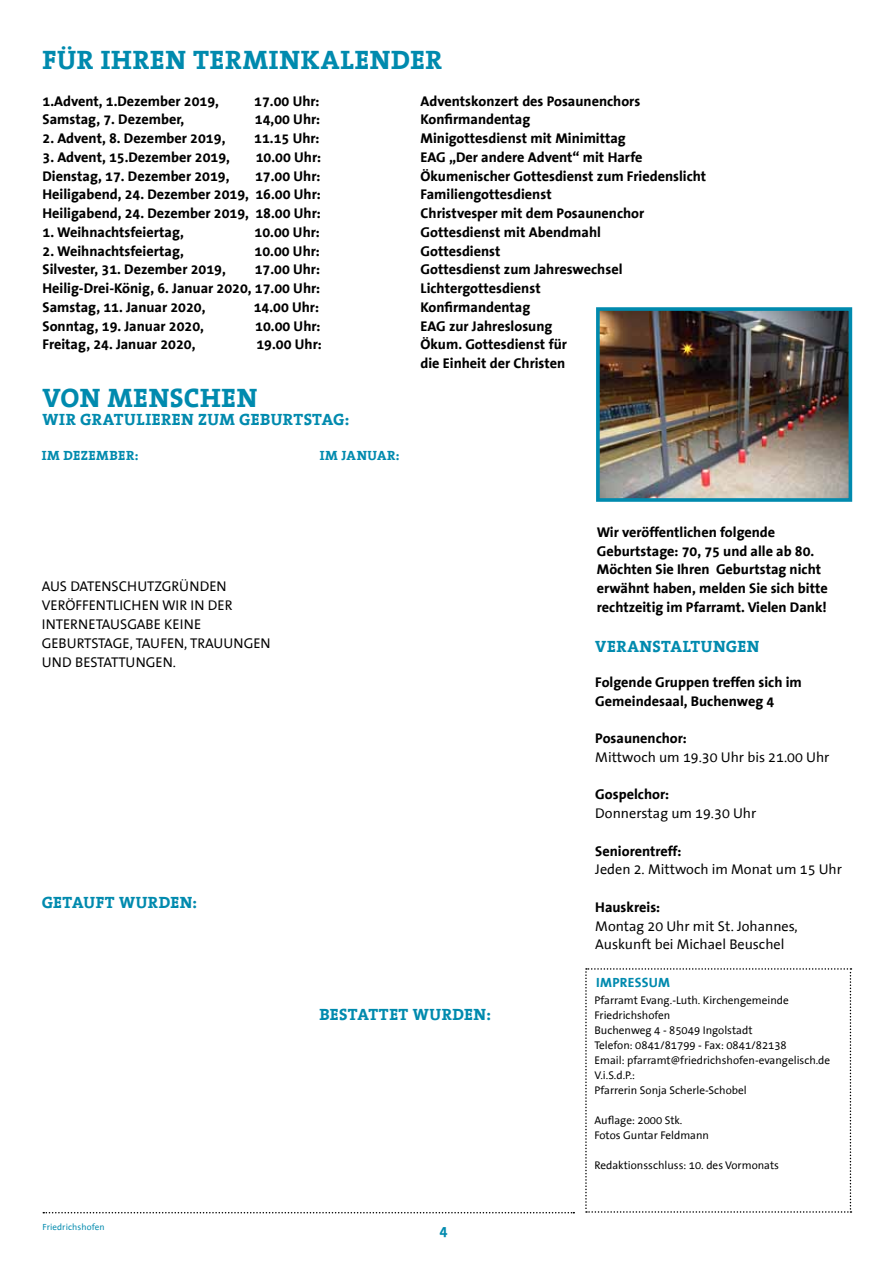
<style>
.page{position:relative;width:893px;height:1263px;background:#fff}
.page>*{position:absolute;margin:0;border:0;box-sizing:border-box;transform-origin:0 0}
.t1{font:700 27px "The Serif Office";letter-spacing:.025em;color:#008aae}
.t2{font:700 16.5px "The Serif Office";letter-spacing:.03em;color:#008aae}
.t3{font:700 15px "The Sans Office";color:#008aae}
.t4{font:700 14.25px/18.8px "The Sans Office";color:#000}
.t5{font:14.25px/18.8px "The Sans Office";color:#000}
.t6{font:700 13.5px "The Serif Office";letter-spacing:.035em;color:#008aae}
.t7{font:700 13.5px "The Sans Office";color:#008aae}
.t8{font:11.25px/15px "The Sans Office";color:#000}
.t9{font:9px "The Sans Office";letter-spacing:.01em;color:#008aae}
</style>
<div class="page">
<svg style="left:585px;top:968px;width:266px;height:245px"></svg>
<svg style="left:43px;top:1212px;width:531px;height:1px"></svg>
<img style="left:601px;top:312px;width:246px;height:185px">
<div style="left:596px;top:307px;width:256px;height:195px;border:4px solid #008aae"></div>
<h1 class="t1" style="left:42px;top:45px;width:401px">FÜR IHREN TERMINKALENDER</h1>
<p class="t4" style="left:43px;top:92px;width:178px">1.Advent, 1.Dezember 2019,</p>
<p class="t4" style="left:254px;top:92px;width:67px">17.00 Uhr:</p>
<p class="t4" style="left:421px;top:92px;width:221px">Adventskonzert des Posaunenchors</p>
<p class="t4" style="left:43px;top:111px;width:143px">Samstag, 7. Dezember,</p>
<p class="t4" style="left:255px;top:111px;width:67px">14,00 Uhr:</p>
<p class="t4" style="left:421px;top:111px;width:111px">Konfirmandentag</p>
<p class="t4" style="left:43px;top:129px;width:184px">2. Advent, 8. Dezember 2019,</p>
<p class="t4" style="left:254px;top:129px;width:67px">11.15 Uhr:</p>
<p class="t4" style="left:421px;top:129px;width:207px">Minigottesdienst mit Minimittag</p>
<p class="t4" style="left:43px;top:148px;width:189px">3. Advent, 15.Dezember 2019,</p>
<p class="t4" style="left:256px;top:148px;width:67px">10.00 Uhr:</p>
<p class="t4" style="left:421px;top:148px;width:223px">EAG „Der andere Advent“ mit Harfe</p>
<p class="t4" style="left:43px;top:167px;width:188px">Dienstag, 17. Dezember 2019,</p>
<p class="t4" style="left:255px;top:167px;width:67px">17.00 Uhr:</p>
<p class="t4" style="left:421px;top:167px;width:287px">Ökumenischer Gottesdienst zum Friedenslicht</p>
<p class="t4" style="left:43px;top:186px;width:280px">Heiligabend, 24. Dezember 2019, 16.00 Uhr:</p>
<p class="t4" style="left:421px;top:186px;width:133px">Familiengottesdienst</p>
<p class="t4" style="left:43px;top:204px;width:280px">Heiligabend, 24. Dezember 2019, 18.00 Uhr:</p>
<p class="t4" style="left:421px;top:204px;width:225px">Christvesper mit dem Posaunenchor</p>
<p class="t4" style="left:43px;top:223px;width:143px">1. Weihnachtsfeiertag,</p>
<p class="t4" style="left:255px;top:223px;width:67px">10.00 Uhr:</p>
<p class="t4" style="left:421px;top:223px;width:182px">Gottesdienst mit Abendmahl</p>
<p class="t4" style="left:43px;top:242px;width:143px">2. Weihnachtsfeiertag,</p>
<p class="t4" style="left:255px;top:242px;width:67px">10.00 Uhr:</p>
<p class="t4" style="left:421px;top:242px;width:81px">Gottesdienst</p>
<p class="t4" style="left:43px;top:261px;width:185px">Silvester, 31. Dezember 2019,</p>
<p class="t4" style="left:255px;top:261px;width:67px">17.00 Uhr:</p>
<p class="t4" style="left:421px;top:261px;width:203px">Gottesdienst zum Jahreswechsel</p>
<p class="t4" style="left:43px;top:279px;width:279px">Heilig-Drei-König, 6. Januar 2020, 17.00 Uhr:</p>
<p class="t4" style="left:421px;top:279px;width:122px">Lichtergottesdienst</p>
<p class="t4" style="left:43px;top:298px;width:165px">Samstag, 11. Januar 2020,</p>
<p class="t4" style="left:254px;top:298px;width:67px">14.00 Uhr:</p>
<p class="t4" style="left:421px;top:298px;width:111px">Konfirmandentag</p>
<p class="t4" style="left:43px;top:317px;width:163px">Sonntag, 19. Januar 2020,</p>
<p class="t4" style="left:255px;top:317px;width:67px">10.00 Uhr:</p>
<p class="t4" style="left:421px;top:317px;width:133px">EAG zur Jahreslosung</p>
<p class="t4" style="left:43px;top:336px;width:154px">Freitag, 24. Januar 2020,</p>
<p class="t4" style="left:256px;top:336px;width:67px">19.00 Uhr:</p>
<p class="t4" style="left:421px;top:336px;width:148px">Ökum. Gottesdienst für die Einheit der Christen</p>
<h1 class="t1" style="left:43px;top:383px;width:216px">VON MENSCHEN</h1>
<p class="t2" style="left:43px;top:410px;width:309px">WIR GRATULIEREN ZUM GEBURTSTAG:</p>
<p class="t6" style="left:42px;top:448px;width:98px">IM DEZEMBER:</p>
<p class="t5" style="left:42px;top:578px;width:230px">AUS DATENSCHUTZGRÜNDEN<br>VERÖFFENTLICHEN WIR IN DER<br>INTERNETAUSGABE KEINE<br>GEBURTSTAGE, TAUFEN, TRAUUNGEN<br>UND BESTATTUNGEN.</p>
<p class="t6" style="left:320px;top:448px;width:81px">IM JANUAR:</p>
<p class="t2" style="left:42px;top:893px;width:157px">GETAUFT WURDEN:</p>
<p class="t9" style="left:43px;top:1223px;width:64px">Friedrichshofen</p>
<p class="t2" style="left:319px;top:1005px;width:173px">BESTATTET WURDEN:</p>
<p class="t3" style="left:439px;top:1223px;width:10px">4</p>
<p class="t4" style="left:597px;top:523px;width:232px">Wir veröffentlichen folgende Geburtstage: 70, 75 und alle ab 80.<br>Möchten Sie Ihren Geburtstag nicht erwähnt haben, melden Sie sich bitte rechtzeitig im Pfarramt. Vielen Dank!</p>
<p class="t2" style="left:595px;top:637px;width:166px">VERANSTALTUNGEN</p>
<p class="t4" style="left:595px;top:673px;width:208px">Folgende Gruppen treffen sich im<br>Gemeindesaal, Buchenweg 4</p>
<p class="t4" style="left:595px;top:729px;width:93px">Posaunenchor:</p>
<p class="t5" style="left:595px;top:748px;width:236px">Mittwoch um 19.30 Uhr bis 21.00 Uhr</p>
<p class="t4" style="left:595px;top:786px;width:75px">Gospelchor:</p>
<p class="t5" style="left:595px;top:805px;width:163px">Donnerstag um 19.30 Uhr</p>
<p class="t4" style="left:595px;top:842px;width:88px">Seniorentreff:</p>
<p class="t5" style="left:595px;top:861px;width:248px">Jeden 2. Mittwoch im Monat um 15 Uhr</p>
<p class="t4" style="left:595px;top:898px;width:66px">Hauskreis:</p>
<p class="t5" style="left:595px;top:917px;width:204px">Montag 20 Uhr mit St. Johannes,<br>Auskunft bei Michael Beuschel</p>
<p class="t7" style="left:596px;top:975px;width:41px">Impressum</p>
<p class="t8" style="left:594px;top:993px;width:237px">Pfarramt Evang.-Luth. Kirchengemeinde<br>Friedrichshofen<br>Buchenweg 4 - 85049 Ingolstadt<br>Telefon: 0841/81799 - Fax: 0841/82138<br>Email: pfarramt@friedrichshofen-evangelisch.de<br>V.i.S.d.P.:<br>Pfarrerin Sonja Scherle-Schobel</p>
<p class="t8" style="left:594px;top:1113px;width:116px">Auflage: 2000 Stk.<br>Fotos Guntar Feldmann</p>
<p class="t8" style="left:594px;top:1158px;width:186px">Redaktionsschluss: 10. des Vormonats</p>
</div>
